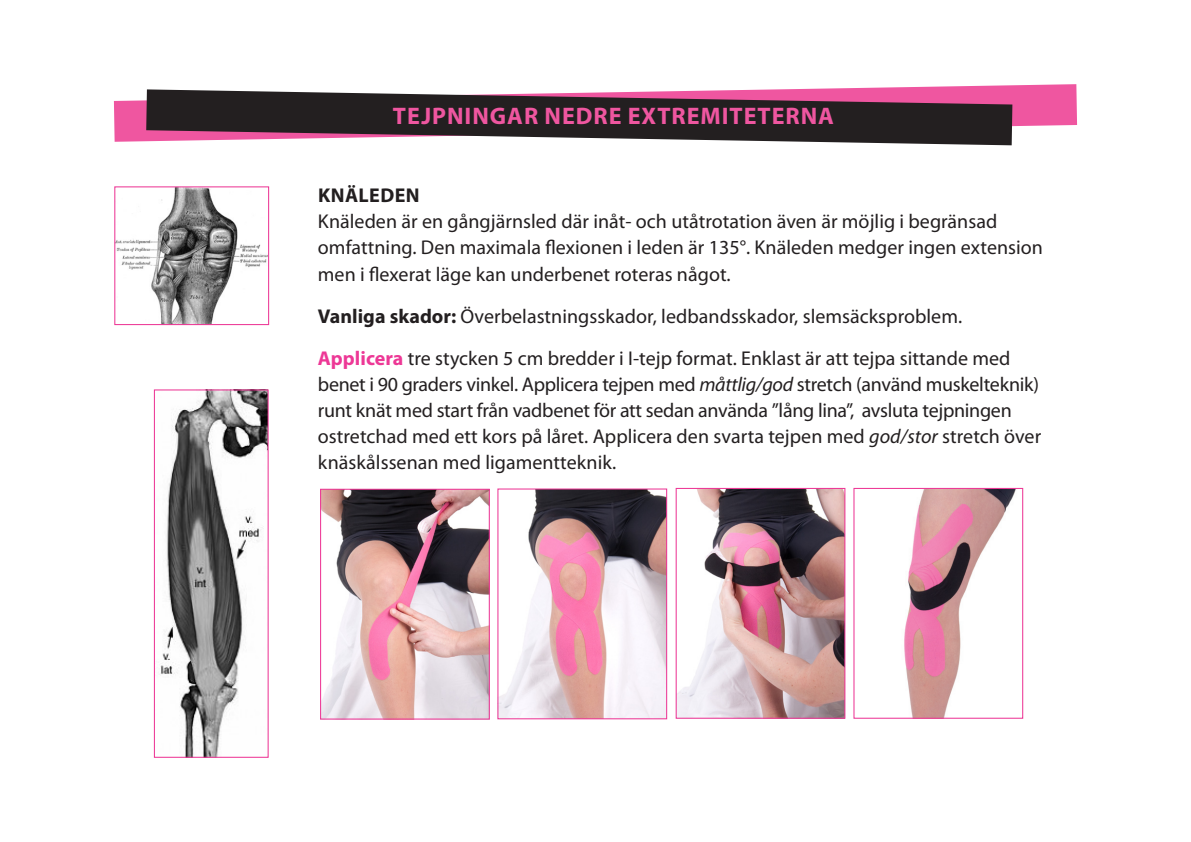
<style>
.page{position:relative;width:1191px;height:842px;background:#fff}
.page>*{position:absolute;margin:0;border:0;box-sizing:border-box;transform-origin:0 0}
.t1{font:700 24px "Myriad Pro";letter-spacing:.04em;color:#ef56a0}
.t2{font:20px/26px "Myriad Pro";color:#231f20}
.t3{font:700 20px "Myriad Pro";letter-spacing:.02em;color:#231f20}
.s1{font-weight:700}
.s2{font-weight:700;color:#ed3896}
.s3{font-style:italic}
</style>
<div class="page">
<svg style="left:114px;top:84px;width:963px;height:58px"></svg>
<svg style="left:146px;top:89px;width:866px;height:56px;background:#5c444f"></svg>
<img style="left:116px;top:188px;width:151px;height:135px">
<div style="left:114px;top:186px;width:155px;height:139px;border:1px solid #ed3896"></div>
<img style="left:160px;top:391px;width:107px;height:365px">
<div style="left:154px;top:389px;width:115px;height:369px;border:1px solid #ed3896"></div>
<img style="left:322px;top:491px;width:166px;height:226px">
<div style="left:320px;top:489px;width:170px;height:230px;border:1px solid #ed3896"></div>
<img style="left:499px;top:490px;width:166px;height:227px">
<div style="left:497px;top:488px;width:170px;height:231px;border:1px solid #ed3896"></div>
<img style="left:677px;top:490px;width:166px;height:227px">
<div style="left:675px;top:488px;width:170px;height:231px;border:1px solid #ed3896"></div>
<img style="left:904px;top:490px;width:112px;height:227px">
<div style="left:853px;top:488px;width:170px;height:231px;border:1px solid #ed3896"></div>
<p class="t1" style="left:393px;top:100px;width:344px">TEJPNINGAR NEDRE EXTREMITETERNA</p>
<p class="t3" style="left:318px;top:183px;width:103px">KNÄLEDEN</p>
<p class="t2" style="left:318px;top:208px;width:726px">Knäleden är en gångjärnsled där inåt- och utåtrotation även är möjlig i begränsad omfattning. Den maximala flexionen i leden är 135°. Knäleden medger ingen extension men i flexerat läge kan underbenet roteras något.</p>
<p class="t2" style="left:318px;top:295px;width:694px;line-height:42px"><span class="s1">VANLIGA SKADOR:</span> Överbelastningsskador, ledbandsskador, slemsäcksproblem.<br><span class="s2">APPLICERA</span> tre stycken 5 cm bredder i I-tejp format. Enklast är att tejpa sittande med</p>
<p class="t2" style="left:318px;top:371px;width:725px">benet i 90 graders vinkel. Applicera tejpen med <span class="s3">måttlig/god</span> stretch (använd muskelteknik) runt knät med start från vadbenet för att sedan använda ”lång lina”, avsluta tejpningen ostretchad med ett kors på låret. Applicera den svarta tejpen med <span class="s3">god/stor</span> stretch över knäskålssenan med ligamentteknik.</p>
</div>
